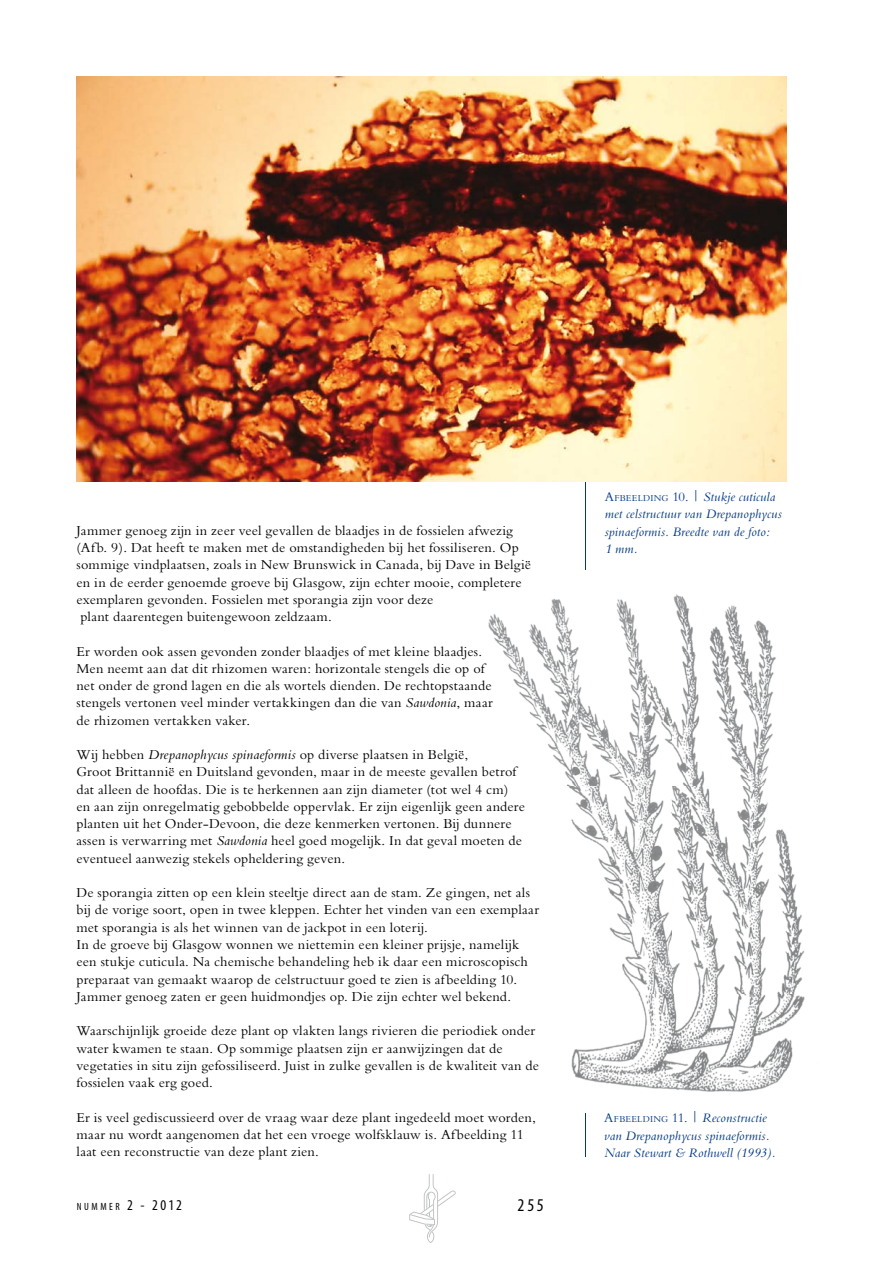
<style>
.page{position:relative;width:893px;height:1263px;background:#fff}
.page>*{position:absolute;margin:0;border:0;box-sizing:border-box;transform-origin:0 0}
.t1{font:condensed 18px "Myriad Pro";color:#000}
.t2{font:14.25px/17.2px "M Bembo";letter-spacing:.01em;color:#000}
.t3{font:italic 13.5px/17.2px "M Bembo";letter-spacing:.015em;color:#003882}
.t4{font:condensed 10.5px "Myriad Pro";letter-spacing:.245em;color:#000}
.s1{font-style:normal}
.s2{font-style:normal;font-size:9.45px}
.s3{font-style:italic}
.s4{font-size:15px}
</style>
<div class="page">
<svg style="left:409px;top:1174px;width:47px;height:69px"></svg>
<img style="left:488px;top:594px;width:317px;height:498px">
<hr style="left:586px;top:468px;width:1px;height:101px;background:#003882">
<img style="left:77px;top:77px;width:710px;height:405px">
<hr style="left:585px;top:1113px;width:1px;height:44px;background:#003882">
<p class="t3" style="left:605px;top:488px;width:179px"><span class="s1">A</span><span class="s2">FBEELDING</span> <span class="s1">10. |</span> Stukje cuticula met celstructuur van Drepanophycus spinaeformis. Breedte van de foto:<br>1 mm.</p>
<p class="t2" style="left:77px;top:522px;width:456px">Jammer genoeg zijn in zeer veel gevallen de blaadjes in de fossielen afwezig (Afb. 9). Dat heeft te maken met de omstandigheden bij het fossiliseren. Op sommige vindplaatsen, zoals in New Brunswick in Canada, bij Dave in België en in de eerder genoemde groeve bij Glasgow, zijn echter mooie, completere exemplaren gevonden. Fossielen met sporangia zijn voor deze<br>plant daarentegen buitengewoon zeldzaam.</p>
<p class="t2" style="left:77px;top:642px;width:418px">Er worden ook assen gevonden zonder blaadjes of met kleine blaadjes.<br>Men neemt aan dat dit rhizomen waren: horizontale stengels die op of net onder de grond lagen en die als wortels dienden. De rechtopstaande stengels vertonen veel minder vertakkingen dan die van <span class="s3">Sawdonia</span>, maar de rhizomen vertakken vaker.</p>
<p class="t2" style="left:77px;top:746px;width:450px">Wij hebben <span class="s3">Drepanophycus spinaeformis</span> op diverse plaatsen in België,<br>Groot Brittannië en Duitsland gevonden, maar in de meeste gevallen betrof dat alleen de hoofdas. Die is te herkennen aan zijn diameter (tot wel 4 cm) en aan zijn onregelmatig gebobbelde oppervlak. Er zijn eigenlijk geen andere planten uit het Onder-Devoon, die deze kenmerken vertonen. Bij dunnere assen is verwarring met <span class="s3">Sawdonia</span> heel goed mogelijk. In dat geval moeten de eventueel aanwezig stekels opheldering geven.</p>
<p class="t2" style="left:77px;top:884px;width:464px">De sporangia zitten op een klein steeltje direct aan de stam. Ze gingen, net als bij de vorige soort, open in twee kleppen. Echter het vinden van een exemplaar met sporangia is als het winnen van de jackpot in een loterij.<br>In de groeve bij Glasgow wonnen we niettemin een kleiner prijsje, namelijk een stukje cuticula. Na chemische behandeling heb ik daar een microscopisch preparaat van gemaakt waarop de celstructuur goed te zien is afbeelding 10.<br>Jammer genoeg zaten er geen huidmondjes op. Die zijn echter wel bekend.</p>
<p class="t2" style="left:77px;top:1022px;width:464px">Waarschijnlijk groeide deze plant op vlakten langs rivieren die periodiek onder water kwamen te staan. Op sommige plaatsen zijn er aanwijzingen dat de vegetaties in situ zijn gefossiliseerd. Juist in zulke gevallen is de kwaliteit van de fossielen vaak erg goed.</p>
<p class="t2" style="left:77px;top:1108px;width:461px">Er is veel gediscussieerd over de vraag waar deze plant ingedeeld moet worden, maar nu wordt aangenomen dat het een vroege wolfsklauw is. Afbeelding 11 laat een reconstructie van deze plant zien.</p>
<p class="t3" style="left:604px;top:1109px;width:173px"><span class="s1">A</span><span class="s2">FBEELDING</span> <span class="s1">11. |</span> Reconstructie van Drepanophycus spinaeformis.<br>Naar Stewart &amp; Rothwell (1993).</p>
<p class="t4" style="left:77px;top:1200px;width:107px">NUMMER <span class="s4">2 - 2012</span></p>
<p class="t1" style="left:517px;top:1194px;width:29px">2553</p>
</div>
